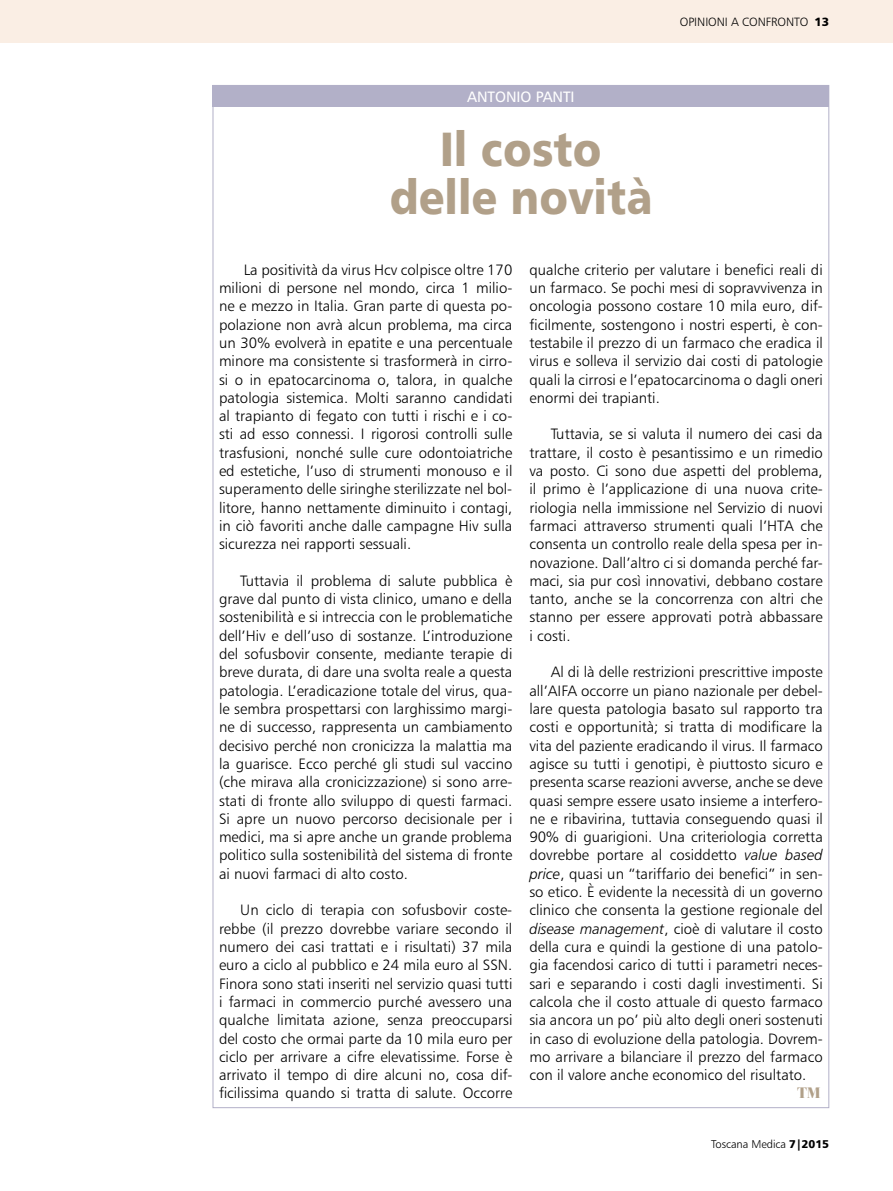
<style>
.page{position:relative;width:893px;height:1191px;background:#fff}
.page>*{position:absolute;margin:0;border:0;box-sizing:border-box;transform-origin:0 0}
.t1{font:48px/48px "Humanist 777 BT Black B";color:#b1a089;text-align:center;scale:.9 1}
.t2{font:15px/18.3px "Humanist 777 BT Light B";color:#000;text-align:justify}
.t3{font:15px "Humanist 777 BT Roman B";letter-spacing:-.005em;color:#fff}
.t4{font:900 15px "Bauer Bodoni";color:#b1a089}
.t5{font:12px "Humanist 777 BT Light B";letter-spacing:-.005em;color:#000}
.t6{font:11.25px "Humanist 777 BT Light B";letter-spacing:-.005em;color:#000}
.s1{font-family:"Humanist 777 BT Black B"}
.s2{font-family:"Humanist 777 BT Light Italic B"}
</style>
<div class="page">
<div style="left:0;top:0;width:893px;height:43px;background:#faeee4"></div>
<div style="left:213px;top:85px;width:616px;height:21px;background:#b2b0c8"></div>
<p class="t3" style="left:467px;top:87px;width:109px">ANTONIO PANTI</p>
<h1 class="t1" style="left:389px;top:124px;width:294px">Il costo delle novità</h1>
<p class="t5" style="left:680px;top:15px;width:151px">OPINIONI A CONFRONTO <span class="s1">13</span></p>
<p class="t2" style="left:219px;top:260px;width:295px;text-indent:25px">La positività da virus Hcv colpisce oltre 170 milioni di persone nel mondo, circa 1 milio&shy;ne e mezzo in Italia. Gran parte di questa po&shy;polazione non avrà alcun problema, ma circa un 30% evolverà in epatite e una percentuale minore ma consistente si trasformerà in cirro&shy;si o in epatocarcinoma o, talora, in qualche patologia sistemica. Molti saranno candidati al trapianto di fegato con tutti i rischi e i co&shy;sti ad esso connessi. I rigorosi controlli sulle trasfusioni, nonché sulle cure odontoiatriche ed estetiche, l’uso di strumenti monouso e il superamento delle siringhe sterilizzate nel bol&shy;litore, hanno nettamente diminuito i contagi, in ciò favoriti anche dalle campagne Hiv sulla sicurezza nei rapporti sessuali.</p>
<p class="t2" style="left:219px;top:571px;width:295px;text-indent:21px">Tuttavia il problema di salute pubblica è grave dal punto di vista clinico, umano e della sostenibilità e si intreccia con le problematiche dell’Hiv e dell’uso di sostanze. L’introduzione del sofusbovir consente, mediante terapie di breve durata, di dare una svolta reale a questa patologia. L’eradicazione totale del virus, qua&shy;le sembra prospettarsi con larghissimo margi&shy;ne di successo, rappresenta un cambiamento decisivo perché non cronicizza la malattia ma la guarisce. Ecco perché gli studi sul vaccino (che mirava alla cronicizzazione) si sono arre&shy;stati di fronte allo sviluppo di questi farmaci.<br>Si apre un nuovo percorso decisionale per i medici, ma si apre anche un grande problema politico sulla sostenibilità del sistema di fronte ai nuovi farmaci di alto costo.</p>
<p class="t2" style="left:219px;top:900px;width:295px;text-indent:21px">Un ciclo di terapia con sofusbovir coste&shy;rebbe (il prezzo dovrebbe variare secondo il numero dei casi trattati e i risultati) 37 mila euro a ciclo al pubblico e 24 mila euro al SSN.<br>Finora sono stati inseriti nel servizio quasi tutti i farmaci in commercio purché avessero una qualche limitata azione, senza preoccuparsi del costo che ormai parte da 10 mila euro per ciclo per arrivare a cifre elevatissime. Forse è arrivato il tempo di dire alcuni no, cosa dif&shy;ficilissima quando si tratta di salute. Occorre</p>
<p class="t2" style="left:529px;top:260px;width:295px">qualche criterio per valutare i benefici reali di un farmaco. Se pochi mesi di sopravvivenza in oncologia possono costare 10 mila euro, dif&shy;ficilmente, sostengono i nostri esperti, è con&shy;testabile il prezzo di un farmaco che eradica il virus e solleva il servizio dai costi di patologie quali la cirrosi e l’epatocarcinoma o dagli oneri enormi dei trapianti.</p>
<p class="t2" style="left:529px;top:425px;width:295px;text-indent:21px">Tuttavia, se si valuta il numero dei casi da trattare, il costo è pesantissimo e un rimedio va posto. Ci sono due aspetti del problema, il primo è l’applicazione di una nuova crite&shy;riologia nella immissione nel Servizio di nuovi farmaci attraverso strumenti quali l’HTA che consenta un controllo reale della spesa per in&shy;novazione. Dall’altro ci si domanda perché far&shy;maci, sia pur così innovativi, debbano costare tanto, anche se la concorrenza con altri che stanno per essere approvati potrà abbassare i costi.</p>
<p class="t2" style="left:529px;top:663px;width:295px;text-indent:21px">Al di là delle restrizioni prescrittive imposte all’AIFA occorre un piano nazionale per debel&shy;lare questa patologia basato sul rapporto tra costi e opportunità; si tratta di modificare la vita del paziente eradicando il virus. Il farmaco agisce su tutti i genotipi, è piuttosto sicuro e presenta scarse reazioni avverse, anche se deve quasi sempre essere usato insieme a interfero&shy;ne e ribavirina, tuttavia conseguendo quasi il 90% di guarigioni. Una criteriologia corretta dovrebbe portare al cosiddetto <span class="s2">value based price</span>, quasi un “tariffario dei benefici” in sen&shy;so etico. È evidente la necessità di un governo clinico che consenta la gestione regionale del <span class="s2">disease management</span>, cioè di valutare il costo della cura e quindi la gestione di una patolo&shy;gia facendosi carico di tutti i parametri neces&shy;sari e separando i costi dagli investimenti. Si calcola che il costo attuale di questo farmaco sia ancora un po’ più alto degli oneri sostenuti in caso di evoluzione della patologia. Dovrem&shy;mo arrivare a bilanciare il prezzo del farmaco con il valore anche economico del risultato.</p>
<p class="t4" style="left:797px;top:1084px;width:25px">TM</p>
<p class="t6" style="left:711px;top:1137px;width:119px">Toscana Medica <span class="s1">7|2015</span></p>
</div>
